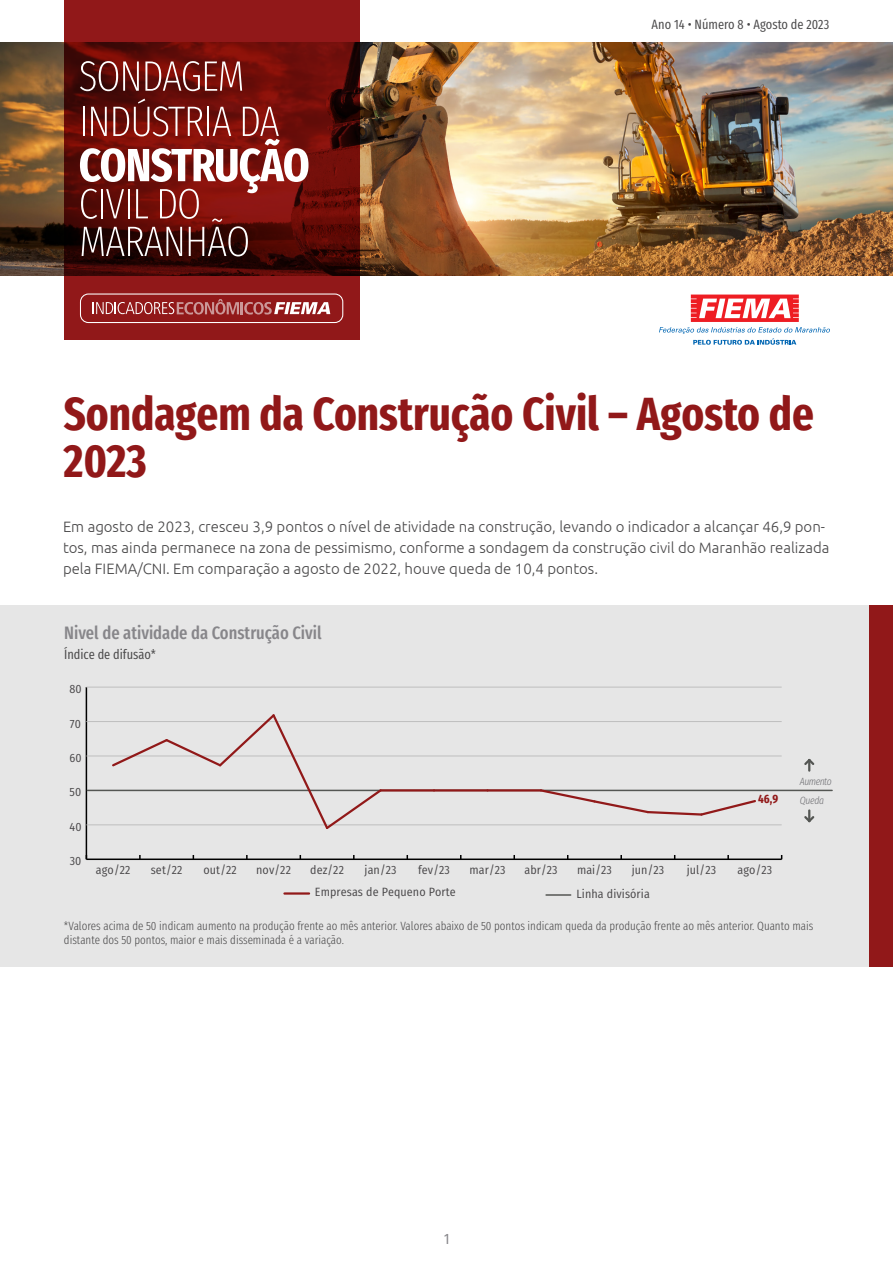
<style>
.page{position:relative;width:893px;height:1263px;background:#fff}
.page>*{position:absolute;margin:0;border:0;box-sizing:border-box;transform-origin:0 0}
.Título{font:700 46.5px/46.5px "Fira Sans Compressed";color:#911819}
.t1{font:500 18px "Fira Sans Compressed";color:#87868a}
.t2{font:300 15px/21px "Ubuntu";color:#494849}
.t3{font:15px "Fira Sans Compressed";color:#87868a}
.t4{font:13.5px "Fira Sans Compressed";color:#494849}
.Legenda{font:300 12px/14.4px "Fira Sans Compressed";color:#494849}
.t5{font:12px "Fira Sans Condensed";letter-spacing:.01em;color:#484648}
.t6{font:700 12px "Fira Sans Compressed";color:#911919}
.t7{font:italic 300 10.5px "Fira Sans Compressed";letter-spacing:-.045em;color:#717175}
</style>
<div class="page">
<img style="left:0;top:43px;width:893px;height:232px">
<svg style="left:64px;top:0;width:295px;height:339px;background:#72110f"></svg>
<div style="left:80px;top:293px;width:263px;height:30px;border:1px solid #fff;border-radius:8px"></div>
<svg style="left:93px;top:299px;width:237px;height:15px;background:#af595a"></svg>
<svg style="left:80px;top:61px;width:59px;height:30px;background:#794240"></svg>
<svg style="left:145px;top:61px;width:97px;height:30px;background:#934641"></svg>
<svg style="left:80px;top:99px;width:228px;height:157px"></svg>
<svg style="left:659px;top:295px;width:171px;height:50px"></svg>
<div style="left:0;top:606px;width:893px;height:361px;background:#e6e6e6"></div>
<div style="left:870px;top:606px;width:23px;height:361px;background:#911819"></div>
<svg style="left:804px;top:759px;width:10px;height:13px"></svg>
<svg style="left:804px;top:809px;width:10px;height:13px"></svg>
<hr style="left:546px;top:894px;width:25px;height:2px;background:#545653">
<hr style="left:284px;top:892px;width:25px;height:3px;background:#911919">
<hr style="left:86px;top:858px;width:696px;height:2px;background:#000">
<hr style="left:86px;top:687px;width:1px;height:172px;background:#000">
<hr style="left:86px;top:824px;width:696px;height:1px;background:#bebebe">
<hr style="left:87px;top:790px;width:745px;height:1px;background:#545653">
<hr style="left:86px;top:756px;width:696px;height:1px;background:#bebebe">
<hr style="left:86px;top:721px;width:696px;height:1px;background:#bebebe">
<hr style="left:86px;top:687px;width:696px;height:1px;background:#bebebe">
<svg style="left:110px;top:714px;width:274px;height:115px"></svg>
<hr style="left:381px;top:789px;width:53px;height:2px;background:#911919">
<hr style="left:434px;top:789px;width:53px;height:2px;background:#911919">
<hr style="left:487px;top:789px;width:54px;height:2px;background:#911919">
<svg style="left:538px;top:789px;width:220px;height:27px"></svg>
<p class="t4" style="left:652px;top:14px;width:179px">Ano 14 • Número 8 • Agosto de 2023</p>
<p class="Título" style="left:64px;top:388px;width:752px">Sondagem da Construção Civil – Agosto de<br>2023</p>
<p class="t2" style="left:63px;top:516px;width:768px">Em agosto de 2023, cresceu 3,9 pontos o nível de atividade na construção, levando o indicador a alcançar 46,9 pon&shy;tos, mas ainda permanece na zona de pessimismo, conforme a sondagem da construção civil do Maranhão realizada pela FIEMA/CNI. Em comparação a agosto de 2022, houve queda de 10,4 pontos.</p>
<p class="t1" style="left:64px;top:619px;width:259px">Nivel de atividade da Construção Civil</p>
<p class="t4" style="left:64px;top:644px;width:93px">Índice de difusão*</p>
<p class="t5" style="left:69px;top:680px;width:14px">80</p>
<p class="t5" style="left:70px;top:714px;width:13px">70</p>
<p class="t5" style="left:69px;top:749px;width:14px">60</p>
<p class="t5" style="left:70px;top:783px;width:13px">50</p>
<p class="t5" style="left:69px;top:818px;width:14px">40</p>
<p class="t5" style="left:70px;top:852px;width:13px">30</p>
<p class="t6" style="left:758px;top:788px;width:22px">46,9</p>
<p class="t5" style="left:96px;top:861px;width:36px">ago/22</p>
<p class="t5" style="left:151px;top:861px;width:33px">set/22</p>
<p class="t5" style="left:203px;top:861px;width:35px">out/22</p>
<p class="t5" style="left:256px;top:861px;width:36px">nov/22</p>
<p class="t5" style="left:310px;top:861px;width:35px">dez/22</p>
<p class="t5" style="left:365px;top:861px;width:34px">jan/23</p>
<p class="t5" style="left:418px;top:861px;width:33px">fev/23</p>
<p class="t5" style="left:469px;top:861px;width:38px">mar/23</p>
<p class="t5" style="left:524px;top:861px;width:35px">abr/23</p>
<p class="t5" style="left:577px;top:861px;width:36px">mai/23</p>
<p class="t5" style="left:632px;top:861px;width:34px">jun/23</p>
<p class="t5" style="left:687px;top:861px;width:31px">jul/23</p>
<p class="t5" style="left:738px;top:861px;width:36px">ago/23</p>
<p class="t5" style="left:315px;top:883px;width:142px">Empresas de Pequeno Porte</p>
<p class="t5" style="left:576px;top:885px;width:75px">Linha divisória</p>
<p class="t7" style="left:800px;top:773px;width:34px">Aumento</p>
<p class="t7" style="left:800px;top:793px;width:26px">Queda</p>
<p class="Legenda" style="left:64px;top:918px;width:751px">*Valores acima de 50 indicam aumento na produção frente ao mês anterior. Valores abaixo de 50 pontos indicam queda da produção frente ao mês anterior. Quanto mais distante dos 50 pontos, maior e mais disseminada é a variação.</p>
<p class="t3" style="left:444px;top:1227px;width:7px">1</p>
</div>
